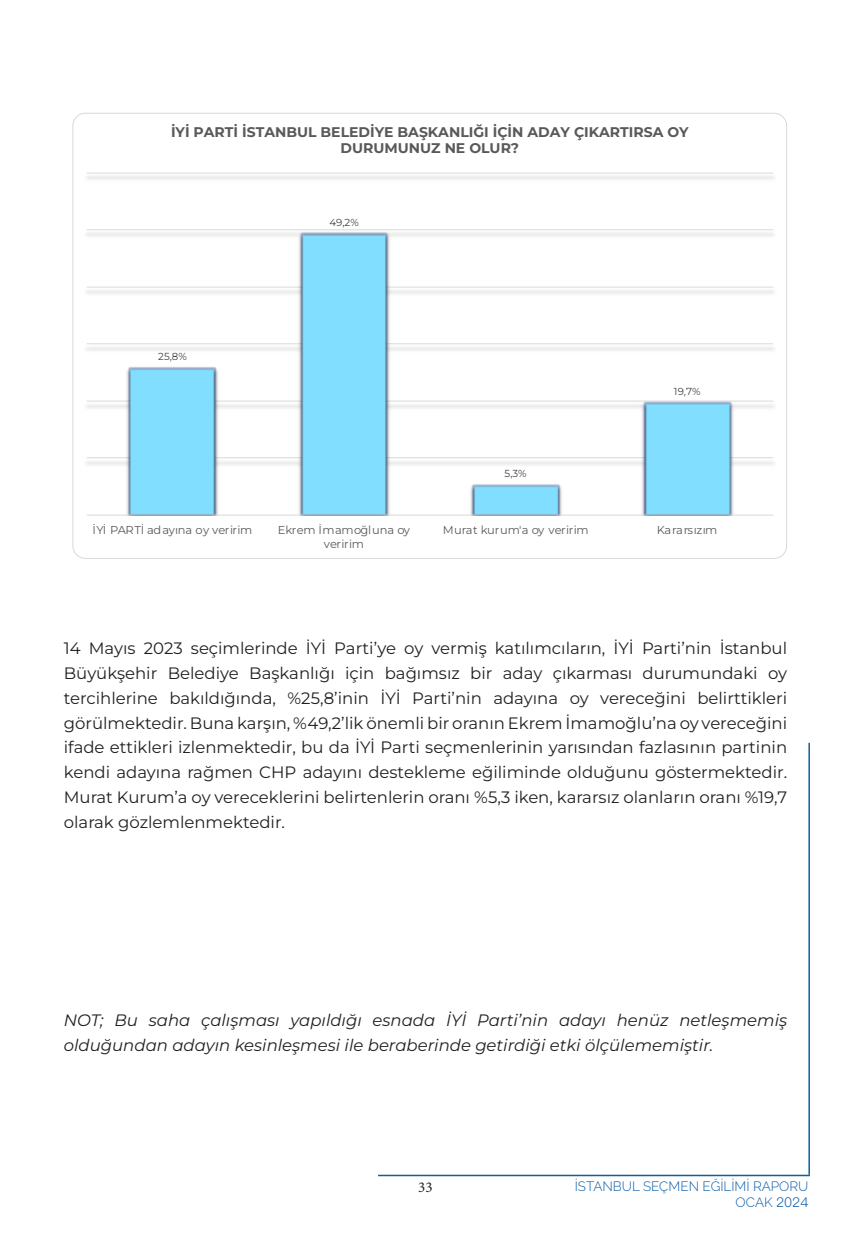
<style>
.page{position:relative;width:851px;height:1234px;background:#fff}
.page>*{position:absolute;margin:0;border:0;box-sizing:border-box;transform-origin:0 0}
.t1{font:16.5px/24.8px "Montserrat";color:#231f20;text-align:justify}
.t2{font:italic 16.5px/24.8px "Montserrat";color:#231f20}
.t3{font:15px "Minion Pro";color:#231f20}
.t4{font:700 13.95px/16.5px "Montserrat";color:#595959;text-align:center}
.t5{font:300 13.5px/16.2px "Raleway";color:#0d5daa;text-align:right}
.t6{font:11.4px/14px "Montserrat";letter-spacing:-.01em;color:#595959;text-align:center}
.t7{font:11.4px "Montserrat";letter-spacing:-.045em;color:#595959}
.t8{font:10.2px "Montserrat";color:#404040}
.s1{font-family:"Ping Fang TC"}
</style>
<div class="page">
<hr style="left:808px;top:742px;width:1px;height:432px;background:#105f97">
<hr style="left:378px;top:1174px;width:431px;height:1px;background:#105f97">
<hr style="left:87px;top:457px;width:686px;height:1px;background:#d9d9d9">
<hr style="left:87px;top:400px;width:686px;height:1px;background:#d9d9d9">
<hr style="left:87px;top:343px;width:686px;height:1px;background:#d9d9d9">
<hr style="left:87px;top:286px;width:686px;height:1px;background:#d9d9d9">
<hr style="left:87px;top:229px;width:686px;height:1px;background:#d9d9d9">
<hr style="left:87px;top:172px;width:686px;height:1px;background:#d9d9d9">
<img style="left:123px;top:230px;width:613px;height:284px">
<img style="left:129px;top:234px;width:601px;height:280px">
<hr style="left:87px;top:514px;width:686px;height:1px;background:#d9d9d9">
<p class="t4" style="left:171px;top:123px;width:519px">İYİ PARTİ İSTANBUL BELEDİYE BAŞKANLIĞI İÇİN ADAY ÇIKARTIRSA OY<br>DURUMUNUZ NE OLUR?</p>
<p class="t8" style="left:158px;top:349px;width:30px">25,8%</p>
<p class="t8" style="left:329px;top:215px;width:31px">49,2%</p>
<p class="t8" style="left:504px;top:466px;width:24px">5,3%</p>
<p class="t8" style="left:674px;top:384px;width:28px">19,7%</p>
<p class="t6" style="left:92px;top:522px;width:161px">İYİ PARTİ adayına oy veririm</p>
<p class="t6" style="left:278px;top:522px;width:134px">Ekrem İmamoğluna oy veririm</p>
<p class="t6" style="left:442px;top:522px;width:147px">Murat kurum'a oy veririm</p>
<p class="t7" style="left:656px;top:521px;width:62px">Kararsızım</p>
<p class="t1" style="left:64px;top:635px;width:724px">14 Mayıs 2023 seçimlerinde İYİ Parti’ye oy vermiş katılımcıların, İYİ Parti’nin İstanbul Büyükşehir Belediye Başkanlığı için bağımsız bir aday çıkarması durumundaki oy tercihlerine bakıldığında, %25,8’inin İYİ Parti’nin adayına oy vereceğini belirttikleri görülmektedir. Buna karşın, %49,2’lik önemli bir oranın Ekrem İmamoğlu’na oy vereceğini ifade ettikleri izlenmektedir, bu da İYİ Parti seçmenlerinin yarısından fazlasının partinin kendi adayına rağmen CHP adayını destekleme eğiliminde olduğunu göstermektedir.<br>Murat Kurum’a oy vereceklerini belirtenlerin oranı %5,3 iken, kararsız olanların oranı %19,7 olarak gözlemlenmektedir.</p>
<p class="t2" style="left:64px;top:1006px;width:724px">NOT; Bu saha çalışması yapıldığı esnada İYİ Parti’nin adayı henüz netleşmemiş olduğundan adayın kesinleşmesi ile beraberinde getirdiği etki ölçülememiştir.</p>
<p class="t3" style="left:418px;top:1176px;width:16px">33</p>
<p class="t5" style="left:574px;top:1177px;width:235px">İSTANBUL SEÇMEN EĞİLİMİ RAPORU<br>OCAK <span class="s1">2024</span></p>
</div>
